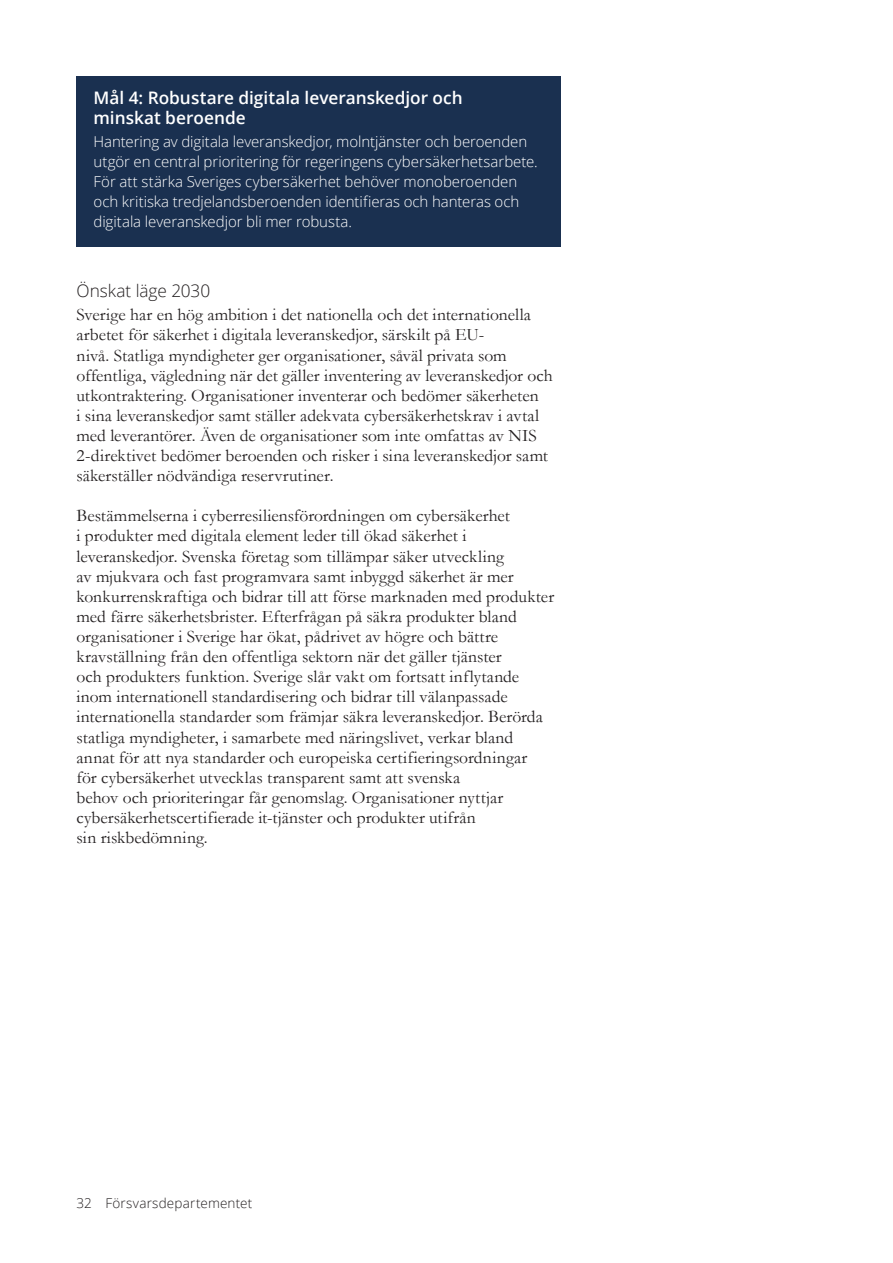
<style>
.page{position:relative;width:893px;height:1263px;background:#fff}
.page>*{position:absolute;margin:0;border:0;box-sizing:border-box;transform-origin:0 0}
.Brödtext_vänsterjusterad_P{font:17.55px/20.1px "Garamond";letter-spacing:.005em;color:#231f20}
.Mellanrubrik_H4{font:600 17.25px/20.1px "Open Sans";color:#fff}
.Mellanrubrik_H5{font:300 17.25px "Open Sans";letter-spacing:-.005em;color:#231f20}
.Brödtext_vänsterjusterad_P-2{font:300 15px/20.1px "Open Sans";letter-spacing:-.005em;color:#fff}
.t1{font:300 13.5px "Open Sans";letter-spacing:.01em;color:#231f20}
</style>
<div class="page">
<div style="left:77px;top:77px;width:484px;height:170px;background:#1a3050"></div>
<h4 class="Mellanrubrik_H4" style="left:94px;top:87px;width:371px">Mål 4: Robustare digitala leveranskedjor och minskat beroende</h4>
<p class="Brödtext_vänsterjusterad_P-2" style="left:94px;top:131px;width:446px">Hantering av digitala leveranskedjor, molntjänster och beroenden utgör en central prioritering för regeringens cybersäkerhetsarbete.<br>För att stärka Sveriges cybersäkerhet behöver monoberoenden och kritiska tredjelandsberoenden identifieras och hanteras och digitala leveranskedjor bli mer robusta.</p>
<h5 class="Mellanrubrik_H5" style="left:77px;top:279px;width:135px">Önskat läge 2030</h5>
<p class="Brödtext_vänsterjusterad_P" style="left:77px;top:304px;width:478px">Sverige har en hög ambition i det nationella och det internationella arbetet för säkerhet i digitala leveranskedjor, särskilt på EU-<br>nivå. Statliga myndigheter ger organisationer, såväl privata som offentliga, vägledning när det gäller inventering av leveranskedjor och utkontraktering. Organisationer inventerar och bedömer säkerheten<br>i sina leveranskedjor samt ställer adekvata cybersäkerhetskrav i avtal med leverantörer. Även de organisationer som inte omfattas av NIS 2-direktivet bedömer beroenden och risker i sina leveranskedjor samt säkerställer nödvändiga reservrutiner.</p>
<p class="Brödtext_vänsterjusterad_P" style="left:77px;top:505px;width:479px">Bestämmelserna i cyberresiliensförordningen om cybersäkerhet<br>i produkter med digitala element leder till ökad säkerhet i leveranskedjor. Svenska företag som tillämpar säker utveckling<br>av mjukvara och fast programvara samt inbyggd säkerhet är mer konkurrenskraftiga och bidrar till att förse marknaden med produkter med färre säkerhetsbrister. Efterfrågan på säkra produkter bland organisationer i Sverige har ökat, pådrivet av högre och bättre kravställning från den offentliga sektorn när det gäller tjänster<br>och produkters funktion. Sverige slår vakt om fortsatt inflytande inom internationell standardisering och bidrar till välanpassade internationella standarder som främjar säkra leveranskedjor. Berörda statliga myndigheter, i samarbete med näringslivet, verkar bland annat för att nya standarder och europeiska certifieringsordningar<br>för cybersäkerhet utvecklas transparent samt att svenska<br>behov och prioriteringar får genomslag. Organisationer nyttjar cybersäkerhetscertifierade it-tjänster och produkter utifrån<br>sin riskbedömning.</p>
<p class="t1" style="left:77px;top:1193px;width:177px">32 Försvarsdepartementet</p>
</div>
